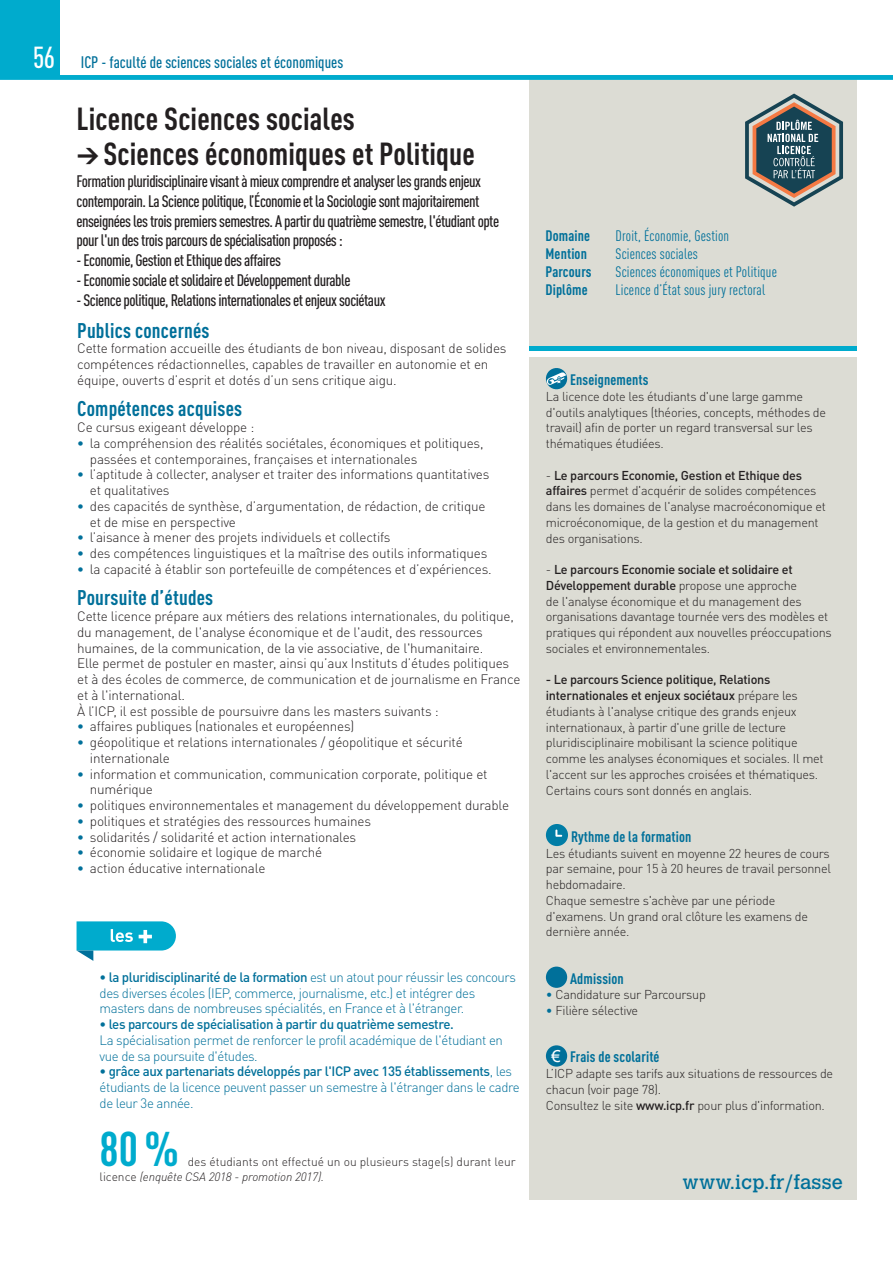
<style>
.page{position:relative;width:893px;height:1263px;background:#fff}
.page>*{position:absolute;margin:0;border:0;box-sizing:border-box;transform-origin:0 0}
.t1{font:700 condensed 48px "DINOT";color:#00abcd}
.t2{font:700 condensed 31.5px "DINOT";letter-spacing:.005em;color:#231f20}
.t3{font:700 condensed 21px "DINOT";letter-spacing:.01em;color:#00709a}
.t4{font:19.5px "Calvert MT Std";letter-spacing:.01em;color:#00709a}
.t5{font:500 condensed 16.5px/19.8px "DINOT";letter-spacing:-.03em;color:#231f20}
.t6{font:500 condensed 16.5px "DINOT";color:#00709a}
.t7{font:condensed 15px "DINOT";letter-spacing:.01em;color:#00709a}
.t8{font:700 condensed 15px "DINOT";letter-spacing:.01em;color:#00709a}
.t9{font:300 13.5px/15.8px "DINOT";letter-spacing:-.015em;color:#231f20}
.t10{font:300 13.5px/15.8px "DINOT";letter-spacing:-.03em;color:#00709a}
.t11{font:500 13.5px "DINOT";letter-spacing:-.03em;color:#00709a}
.t12{font:300 12.75px/15.8px "DINOT";letter-spacing:-.02em;color:#231f20}
.t13{font:300 12px/15.8px "DINOT";color:#231f20}
.s1{font-size:30px;color:#fff}
.s2{font-weight:500;color:#00709a}
.s3{font-weight:500}
.s4{font-style:italic}
.s5{color:#00709a}
.s6{font-family:"Arial";font-weight:400;font-stretch:normal;font-size:16.5px;color:#fff}
</style>
<div class="page">
<div style="left:0;top:0;width:60px;height:77px;background:#00abcd"></div>
<div style="left:530px;top:357px;width:327px;height:843px;background:#dcdcd4"></div>
<div style="left:530px;top:75px;width:327px;height:272px;background:#dcdcd4"></div>
<hr style="left:530px;top:346px;width:327px;height:4px;background:#00abcd">
<div style="left:0;top:75px;width:893px;height:5px;background:#00abcd"></div>
<svg style="left:77px;top:921px;width:99px;height:40px"></svg>
<svg style="left:545px;top:368px;width:23px;height:22px"></svg>
<div style="left:546px;top:824px;width:22px;height:22px;background:#007da6;border-radius:50%"></div>
<svg style="left:555px;top:829px;width:7px;height:8px"></svg>
<div style="left:546px;top:966px;width:21px;height:22px;background:#00709a;border-radius:50%"></div>
<div style="left:546px;top:1045px;width:21px;height:21px;background:#00709a;border-radius:50%"></div>
<svg style="left:745px;top:94px;width:98px;height:113px"></svg>
<p class="t6" style="left:33px;top:53px;width:312px"><span class="s1">56</span> ICP - faculté de sciences sociales et économiques</p>
<h2 class="t2" style="left:77px;top:100px;width:280px">Licence Sciences sociales</h2>
<h2 class="t2" style="left:77px;top:135px;width:400px">→Sciences économiques et Politique</h2>
<p class="t5" style="left:77px;top:171px;width:424px">Formation pluridisciplinaire visant à mieux comprendre et analyser les grands enjeux contemporain. La Science politique, l’Économie et la Sociologie sont majoritairement enseignées les trois premiers semestres. A partir du quatrième semestre, l'étudiant opte pour l'un des trois parcours de spécialisation proposés :</p>
<p class="t5" style="left:77px;top:250px;width:206px">- Economie, Gestion et Ethique des affaires</p>
<p class="t5" style="left:77px;top:270px;width:276px">- Economie sociale et solidaire et Développement durable</p>
<p class="t5" style="left:77px;top:290px;width:311px">- Science politique, Relations internationales et enjeux sociétaux</p>
<h3 class="t3" style="left:77px;top:317px;width:134px">Publics concernés</h3>
<p class="t9" style="left:77px;top:340px;width:431px">Cette formation accueille des étudiants de bon niveau, disposant de solides compétences rédactionnelles, capables de travailler en autonomie et en équipe, ouverts d’esprit et dotés d’un sens critique aigu.</p>
<h3 class="t3" style="left:77px;top:396px;width:167px">Compétences acquises</h3>
<p class="t9" style="left:77px;top:419px;width:179px">Ce cursus exigeant développe :</p>
<p class="t9" style="left:90px;top:435px;width:395px;text-indent:-13px"><span class="s2">•</span> la compréhension des réalités sociétales, économiques et politiques, passées et contemporaines, françaises et internationales</p>
<p class="t9" style="left:90px;top:466px;width:401px;text-indent:-13px"><span class="s2">•</span> l’aptitude à collecter, analyser et traiter des informations quantitatives et qualitatives</p>
<p class="t9" style="left:90px;top:498px;width:397px;text-indent:-13px"><span class="s2">•</span> des capacités de synthèse, d’argumentation, de rédaction, de critique et de mise en perspective</p>
<p class="t9" style="left:77px;top:529px;width:315px"><span class="s2">•</span> l’aisance à mener des projets individuels et collectifs</p>
<p class="t9" style="left:77px;top:545px;width:412px"><span class="s2">•</span> des compétences linguistiques et la maîtrise des outils informatiques</p>
<p class="t9" style="left:77px;top:561px;width:416px"><span class="s2">•</span> la capacité à établir son portefeuille de compétences et d’expériences.</p>
<h3 class="t3" style="left:77px;top:585px;width:138px">Poursuite d’études</h3>
<p class="t9" style="left:77px;top:608px;width:445px">Cette licence prépare aux métiers des relations internationales, du politique, du management, de l'analyse économique et de l'audit, des ressources humaines, de la communication, de la vie associative, de l'humanitaire.<br>Elle permet de postuler en master, ainsi qu’aux Instituts d’études politiques et à des écoles de commerce, de communication et de journalisme en France et à l'international.<br>À l’ICP, il est possible de poursuivre dans les masters suivants :</p>
<p class="t9" style="left:77px;top:718px;width:279px"><span class="s2">•</span> affaires publiques (nationales et européennes)</p>
<p class="t9" style="left:90px;top:734px;width:374px;text-indent:-13px"><span class="s2">•</span> géopolitique et relations internationales / géopolitique et sécurité internationale</p>
<p class="t9" style="left:90px;top:766px;width:399px;text-indent:-13px"><span class="s2">•</span> information et communication, communication corporate, politique et numérique</p>
<p class="t9" style="left:77px;top:797px;width:433px"><span class="s2">•</span> politiques environnementales et management du développement durable</p>
<p class="t9" style="left:77px;top:813px;width:295px"><span class="s2">•</span> politiques et stratégies des ressources humaines</p>
<p class="t9" style="left:77px;top:829px;width:281px"><span class="s2">•</span> solidarités / solidarité et action internationales</p>
<p class="t9" style="left:77px;top:844px;width:246px"><span class="s2">•</span> économie solidaire et logique de marché</p>
<p class="t9" style="left:77px;top:860px;width:190px"><span class="s2">•</span> action éducative internationale</p>
<p class="t10" style="left:100px;top:969px;width:418px"><span class="s3">• la pluridisciplinarité de la formation</span> est un atout pour réussir les concours des diverses écoles (IEP, commerce, journalisme, etc.) et intégrer des masters dans de nombreuses spécialités, en France et à l'étranger.</p>
<p class="t11" style="left:100px;top:1016px;width:356px">• les parcours de spécialisation à partir du quatrième semestre.</p>
<p class="t10" style="left:100px;top:1032px;width:405px">La spécialisation permet de renforcer le profil académique de l'étudiant en vue de sa poursuite d'études.</p>
<p class="t10" style="left:100px;top:1063px;width:422px"><span class="s3">• grâce aux partenariats développés par l'ICP avec 135 établissements</span>, les étudiants de la licence peuvent passer un semestre à l'étranger dans le cadre de leur 3e année.</p>
<h1 class="t1" style="left:100px;top:1119px;width:81px">80%</h1>
<p class="t13" style="left:100px;top:1153px;width:418px;text-indent:88px">des étudiants ont effectué un ou plusieurs stage(s) durant leur licence <span class="s4">(enquête CSA 2018 - promotion 2017).</span></p>
<p class="t8" style="left:545px;top:227px;width:46px">Domaine</p>
<p class="t7" style="left:616px;top:227px;width:115px">Droit, Économie, Gestion</p>
<p class="t8" style="left:545px;top:245px;width:43px">Mention</p>
<p class="t7" style="left:616px;top:245px;width:84px">Sciences sociales</p>
<p class="t8" style="left:545px;top:263px;width:48px">Parcours</p>
<p class="t7" style="left:616px;top:263px;width:163px">Sciences économiques et Politique</p>
<p class="t8" style="left:545px;top:281px;width:44px">Diplôme</p>
<p class="t7" style="left:616px;top:281px;width:151px">Licence d’État sous jury rectoral</p>
<p class="t8" style="left:570px;top:371px;width:80px">Enseignements</p>
<p class="t12" style="left:546px;top:388px;width:282px">La licence dote les étudiants d'une large gamme d'outils analytiques (théories, concepts, méthodes de travail) afin de porter un regard transversal sur les thématiques étudiées.</p>
<p class="t12" style="left:546px;top:467px;width:281px">- <span class="s3">Le parcours Economie, Gestion et Ethique des affaires</span> permet d'acquérir de solides compétences dans les domaines de l'analyse macroéconomique et microéconomique, de la gestion et du management des organisations.</p>
<p class="t12" style="left:546px;top:561px;width:287px">- <span class="s3">Le parcours Economie sociale et solidaire et Développement durable</span> propose une approche<br>de l'analyse économique et du management des organisations davantage tournée vers des modèles et pratiques qui répondent aux nouvelles préoccupations sociales et environnementales.</p>
<p class="t12" style="left:546px;top:672px;width:279px"><span class="s3">- Le parcours Science politique, Relations internationales et enjeux sociétaux</span> prépare les étudiants à l'analyse critique des grands enjeux internationaux, à partir d'une grille de lecture pluridisciplinaire mobilisant la science politique comme les analyses économiques et sociales. Il met l'accent sur les approches croisées et thématiques.<br>Certains cours sont donnés en anglais.</p>
<p class="t8" style="left:571px;top:827px;width:122px">Rythme de la formation</p>
<p class="t12" style="left:546px;top:845px;width:287px">Les étudiants suivent en moyenne 22 heures de cours par semaine, pour 15 à 20 heures de travail personnel hebdomadaire.<br>Chaque semestre s'achève par une période d'examens. Un grand oral clôture les examens de dernière année.</p>
<p class="t8" style="left:570px;top:969px;width:55px">Admission</p>
<p class="t12" style="left:546px;top:987px;width:161px"><span class="s5">•</span> Candidature sur Parcoursup</p>
<p class="t12" style="left:546px;top:1002px;width:94px"><span class="s5">•</span> Filière sélective</p>
<p class="t8" style="left:551px;top:1048px;width:110px"><span class="s6">€</span> Frais de scolarité</p>
<p class="t12" style="left:546px;top:1065px;width:289px">L’ICP adapte ses tarifs aux situations de ressources de chacun (voir page 78).<br>Consultez le site <span class="s3">www.icp.fr</span> pour plus d'information.</p>
<h3 class="t4" style="left:683px;top:1171px;width:162px">www.icp.fr/fasse</h3>
</div>
